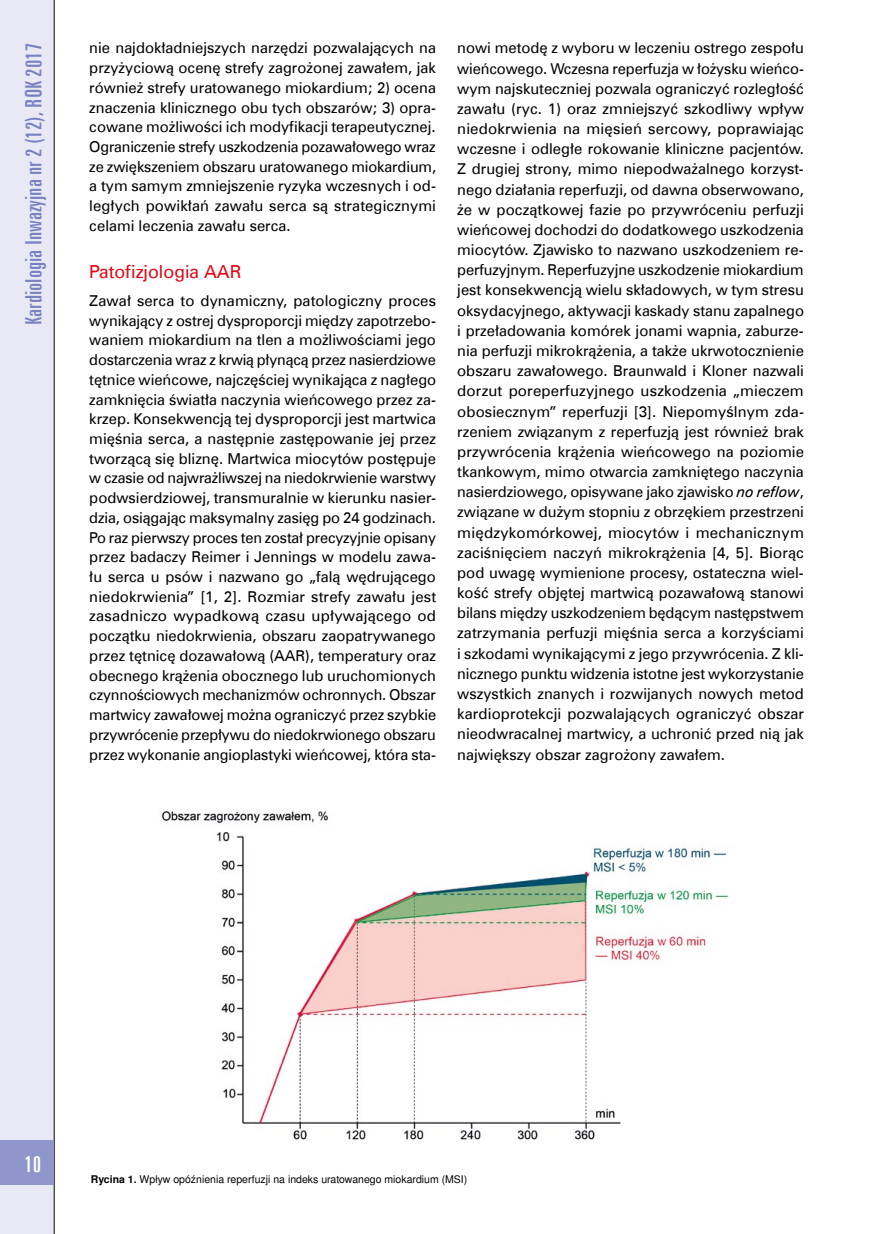
<style>
.page{position:relative;width:872px;height:1234px;background:#fff}
.page>*{position:absolute;margin:0;border:0;box-sizing:border-box;transform-origin:0 0}
.t1{font:22.5px "Zurich X Cn EU";color:#7882bf;scale:1.07 1}
.t2{font:22.5px "Zurich X Cn EU";color:#fff;scale:1.07 1}
.t3{font:18px "Zurich EU";color:#e30613}
.t4{font:15px/20.1px "Zurich EU";color:#000;text-align:justify}
.t5{font:10.5px "Nimbus San LCE";color:#000}
.s1{font-style:italic}
.s2{font-weight:700}
</style>
<div class="page">
<div style="left:0;top:0;width:54px;height:1233px;background:#e9e9f6"></div>
<hr style="left:54px;top:0;width:1px;height:1233px;background:#000">
<div style="left:0;top:1140px;width:54px;height:44px;background:#8f96cb"></div>
<img style="left:161px;top:811px;width:568px;height:329px">
<h1 class="t1" style="left:20px;top:325px;width:265px;rotate:-90deg">Kardiologia Inwazyjna nr 2 (12), ROK 2017</h1>
<p class="t4" style="left:89px;top:38px;width:348px;line-height:19.6px">nie najdokładniejszych narzędzi pozwalających na przyżyciową ocenę strefy zagrożonej zawałem, jak również strefy uratowanego miokardium; 2) ocena znaczenia klinicznego obu tych obszarów; 3) opra&shy;cowane możliwości ich modyfikacji terapeutycznej.<br>Ograniczenie strefy uszkodzenia pozawałowego wraz ze zwiększeniem obszaru uratowanego miokardium, a tym samym zmniejszenie ryzyka wczesnych i od&shy;ległych powikłań zawału serca są strategicznymi celami leczenia zawału serca.</p>
<p class="t3" style="left:89px;top:260px;width:154px">Patofizjologia AAR</p>
<p class="t4" style="left:89px;top:290px;width:348px;line-height:19.6px">Zawał serca to dynamiczny, patologiczny proces wynikający z ostrej dysproporcji między zapotrzebo&shy;waniem miokardium na tlen a możliwościami jego dostarczenia wraz z krwią płynącą przez nasierdziowe tętnice wieńcowe, najczęściej wynikająca z nagłego zamknięcia światła naczynia wieńcowego przez za&shy;krzep. Konsekwencją tej dysproporcji jest martwica mięśnia serca, a następnie zastępowanie jej przez tworzącą się bliznę. Martwica miocytów postępuje w czasie od najwrażliwszej na niedokrwienie warstwy podwsierdziowej, transmuralnie w kierunku nasier&shy;dzia, osiągając maksymalny zasięg po 24 godzinach.<br>Po raz pierwszy proces ten został precyzyjnie opisany przez badaczy Reimer i Jennings w modelu zawa&shy;łu serca u psów i nazwano go „falą wędrującego niedokrwienia” [1, 2]. Rozmiar strefy zawału jest zasadniczo wypadkową czasu upływającego od początku niedokrwienia, obszaru zaopatrywanego przez tętnicę dozawałową (AAR), temperatury oraz obecnego krążenia obocznego lub uruchomionych czynnościowych mechanizmów ochronnych. Obszar martwicy zawałowej można ograniczyć przez szybkie przywrócenie przepływu do niedokrwionego obszaru przez wykonanie angioplastyki wieńcowej, która sta-</p>
<p class="t4" style="left:457px;top:38px;width:348px">nowi metodę z wyboru w leczeniu ostrego zespołu wieńcowego. Wczesna reperfuzja w łożysku wieńco&shy;wym najskuteczniej pozwala ograniczyć rozległość zawału (ryc. 1) oraz zmniejszyć szkodliwy wpływ niedokrwienia na mięsień sercowy, poprawiając wczesne i odległe rokowanie kliniczne pacjentów.<br>Z drugiej strony, mimo niepodważalnego korzyst&shy;nego działania reperfuzji, od dawna obserwowano, że w początkowej fazie po przywróceniu perfuzji wieńcowej dochodzi do dodatkowego uszkodzenia miocytów. Zjawisko to nazwano uszkodzeniem re&shy;perfuzyjnym. Reperfuzyjne uszkodzenie miokardium jest konsekwencją wielu składowych, w tym stresu oksydacyjnego, aktywacji kaskady stanu zapalnego i przeładowania komórek jonami wapnia, zaburze&shy;nia perfuzji mikrokrążenia, a także ukrwotocznienie obszaru zawałowego. Braunwald i Kloner nazwali dorzut poreperfuzyjnego uszkodzenia „mieczem obosiecznym” reperfuzji [3]. Niepomyślnym zda&shy;rzeniem związanym z reperfuzją jest również brak przywrócenia krążenia wieńcowego na poziomie tkankowym, mimo otwarcia zamkniętego naczynia nasierdziowego, opisywane jako zjawisko <span class="s1">no reflow</span>, związane w dużym stopniu z obrzękiem przestrzeni międzykomórkowej, miocytów i mechanicznym zaciśnięciem naczyń mikrokrążenia [4, 5]. Biorąc pod uwagę wymienione procesy, ostateczna wiel&shy;kość strefy objętej martwicą pozawałową stanowi bilans między uszkodzeniem będącym następstwem zatrzymania perfuzji mięśnia serca a korzyściami i szkodami wynikającymi z jego przywrócenia. Z kli&shy;nicznego punktu widzenia istotne jest wykorzystanie wszystkich znanych i rozwijanych nowych metod kardioprotekcji pozwalających ograniczyć obszar nieodwracalnej martwicy, a uchronić przed nią jak największy obszar zagrożony zawałem.</p>
<h1 class="t2" style="left:24px;top:1150px;width:17px">10</h1>
<p class="t5" style="left:91px;top:1172px;width:378px"><span class="s2">Rycina 1.</span> Wpływ opóźnienia reperfuzji na indeks uratowanego miokardium (MSI)</p>
</div>
